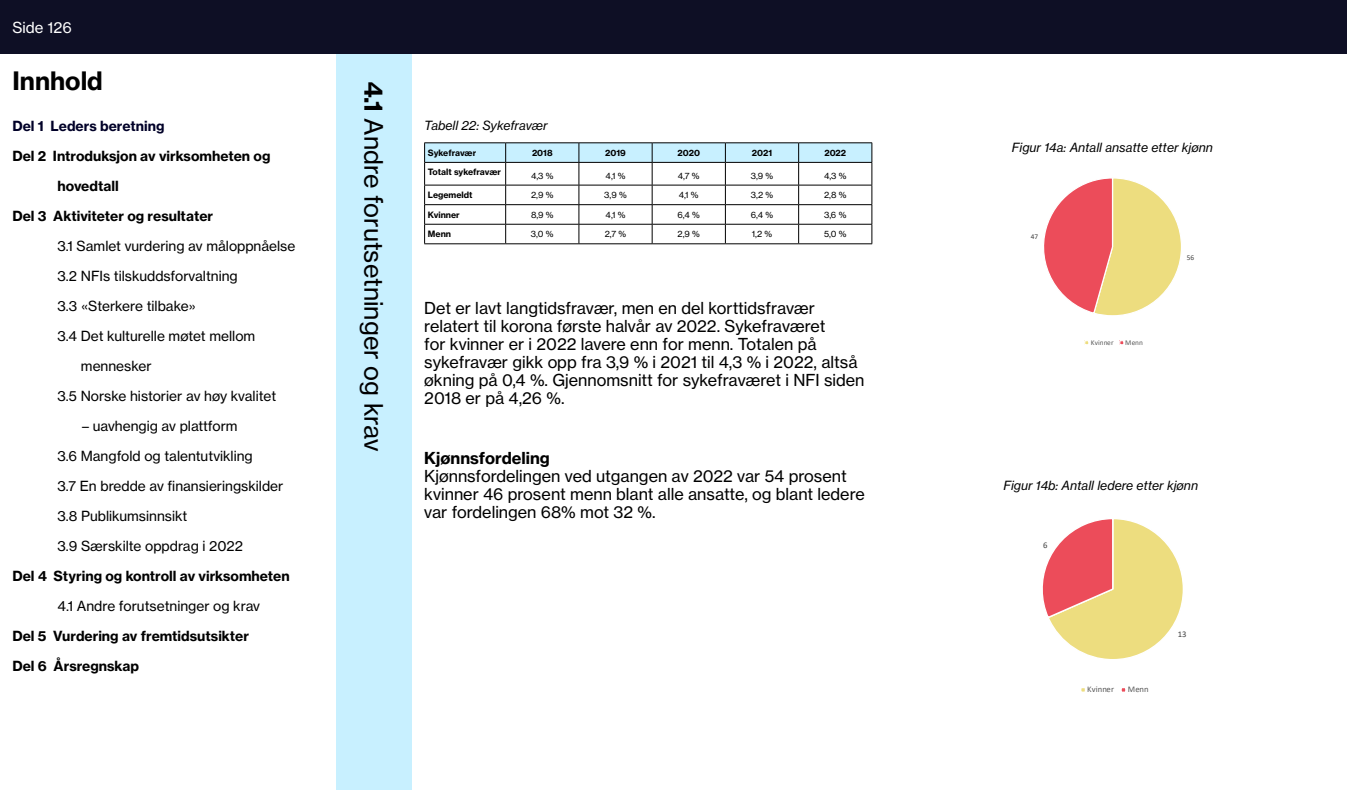
<style>
.page{position:relative;width:1347px;height:790px;background:#fff}
.page>*{position:absolute;margin:0;border:0;box-sizing:border-box;transform-origin:0 0}
.t1{font:25px "N Haas Grotesk TX Pro 55 Rg";color:#000}
.t2{font:25px "N Haas Grotesk TX Pro 75 Bd";color:#000}
.t3{font:16.25px/17.9px "N Haas Grotesk TX Pro 55 Rg";color:#000}
.t4{font:16.25px "N Haas Grotesk TX Pro 75 Bd";color:#000}
.t5{font:15px "N Haas Grotesk TX Pro 55 Rg";color:#fff}
.t6{font:13.75px/30px "N Haas Grotesk TX Pro 55 Rg";color:#000}
.t7{font:13.75px/30px "N Haas Grotesk TX Pro 75 Bd";color:#000}
.t8{font:13.75px "N Haas Grotesk TX Pro 75 Bd";color:#000028}
.t9{font:12.5px "N Haas Grotesk TX Pro 56 It";color:#000}
.t10{font:8.62px "N Haas Grotesk TX Pro 55 Rg";color:#000}
.t11{font:8.62px "N Haas Grotesk TX Pro 75 Bd";color:#000}
.t12{font:8.62px "Calibri";letter-spacing:.01em;color:#595959}
.t13{font:8.62px "Calibri";letter-spacing:.03em;color:#595959}
.t14{font:8.62px "Calibri";color:#404040}
.t15{font:7.38px "Calibri";letter-spacing:.01em;color:#595959}
.t16{font:7.38px "Calibri";color:#404040}
.t17{font:7.38px "Calibri";letter-spacing:.03em;color:#595959}
.s1{font-family:"N Haas Grotesk TX Pro 75 Bd"}
</style>
<div class="page">
<div style="left:337px;top:12px;width:75px;height:778px;background:#c8f0ff"></div>
<svg style="left:424px;top:143px;width:448px;height:101px"></svg>
<hr style="left:424px;top:244px;width:81px;height:1px;background:#000">
<hr style="left:505px;top:244px;width:74px;height:1px;background:#000">
<hr style="left:579px;top:244px;width:73px;height:1px;background:#000">
<hr style="left:652px;top:244px;width:73px;height:1px;background:#000">
<hr style="left:725px;top:244px;width:73px;height:1px;background:#000">
<hr style="left:798px;top:244px;width:74px;height:1px;background:#000">
<div style="left:0;top:0;width:1346px;height:54px;background:#0e0f25"></div>
<svg style="left:1044px;top:178px;width:137px;height:138px"></svg>
<svg style="left:1084px;top:340px;width:5px;height:5px"></svg>
<svg style="left:1119px;top:340px;width:5px;height:5px"></svg>
<svg style="left:1042px;top:519px;width:141px;height:140px"></svg>
<div style="left:1079px;top:687px;width:7px;height:6px;border:1px solid #fff"></div>
<svg style="left:1121px;top:688px;width:5px;height:4px"></svg>
<p class="t5" style="left:12px;top:18px;width:61px">Side 126</p>
<h1 class="t2" style="left:12px;top:65px;width:92px">Innhold</h1>
<p class="t8" style="left:12px;top:117px;width:153px">Del 1 Leders beretning</p>
<p class="t7" style="left:12px;top:141px;width:259px">Del 2 Introduksjon av virksomheten og</p>
<p class="t7" style="left:58px;top:171px;width:63px">hovedtall</p>
<p class="t7" style="left:12px;top:201px;width:202px">Del 3 Aktiviteter og resultater</p>
<p class="t6" style="left:58px;top:231px;width:239px">3.1 Samlet vurdering av måloppnåelse</p>
<p class="t6" style="left:58px;top:261px;width:182px">3.2 NFIs tilskuddsforvaltning</p>
<p class="t6" style="left:58px;top:291px;width:140px">3.3 «Sterkere tilbake»</p>
<p class="t6" style="left:58px;top:321px;width:199px">3.4 Det kulturelle møtet mellom</p>
<p class="t6" style="left:81px;top:351px;width:72px">mennesker</p>
<p class="t6" style="left:58px;top:381px;width:220px">3.5 Norske historier av høy kvalitet</p>
<p class="t6" style="left:58px;top:411px;width:227px;text-indent:25px">– uavhengig av plattform<br>3.6 Mangfold og talentutvikling<br>3.7 En bredde av finansieringskilder<br>3.8 Publikumsinnsikt<br>3.9 Særskilte oppdrag i 2022</p>
<p class="t7" style="left:12px;top:561px;width:279px">Del 4 Styring og kontroll av virksomheten</p>
<p class="t6" style="left:58px;top:591px;width:204px">4.1 Andre forutsetninger og krav</p>
<p class="t7" style="left:12px;top:621px;width:238px">Del 5 Vurdering av fremtidsutsikter<br>Del 6 Årsregnskap</p>
<h1 class="t1" style="left:389px;top:81px;width:372px;rotate:90deg"><span class="s1">4.1</span> Andre forutsetninger og krav</h1>
<p class="t9" style="left:424px;top:118px;width:125px">Tabell 22: Sykefravær</p>
<p class="t11" style="left:428px;top:147px;width:50px">Sykefravær</p>
<p class="t11" style="left:532px;top:147px;width:22px">2018</p>
<p class="t11" style="left:605px;top:147px;width:22px">2019</p>
<p class="t11" style="left:677px;top:147px;width:24px">2020</p>
<p class="t11" style="left:751px;top:147px;width:22px">2021</p>
<p class="t11" style="left:824px;top:147px;width:23px">2022</p>
<p class="t11" style="left:428px;top:167px;width:75px">Totalt sykefravær</p>
<p class="t10" style="left:531px;top:171px;width:24px">4,3 %</p>
<p class="t10" style="left:605px;top:171px;width:21px">4,1 %</p>
<p class="t10" style="left:678px;top:171px;width:23px">4,7 %</p>
<p class="t10" style="left:750px;top:171px;width:24px">3,9 %</p>
<p class="t10" style="left:824px;top:171px;width:24px">4,3 %</p>
<p class="t11" style="left:428px;top:189px;width:46px">Legemeldt</p>
<p class="t10" style="left:531px;top:190px;width:24px">2,9 %</p>
<p class="t10" style="left:604px;top:190px;width:24px">3,9 %</p>
<p class="t10" style="left:679px;top:190px;width:21px">4,1 %</p>
<p class="t10" style="left:750px;top:190px;width:24px">3,2 %</p>
<p class="t10" style="left:824px;top:190px;width:24px">2,8 %</p>
<p class="t11" style="left:428px;top:209px;width:33px">Kvinner</p>
<p class="t10" style="left:531px;top:209px;width:24px">8,9 %</p>
<p class="t10" style="left:605px;top:209px;width:21px">4,1 %</p>
<p class="t10" style="left:677px;top:209px;width:24px">6,4 %</p>
<p class="t10" style="left:750px;top:209px;width:24px">6,4 %</p>
<p class="t10" style="left:824px;top:209px;width:24px">3,6 %</p>
<p class="t11" style="left:428px;top:229px;width:25px">Menn</p>
<p class="t10" style="left:531px;top:229px;width:24px">3,0 %</p>
<p class="t10" style="left:604px;top:229px;width:23px">2,7 %</p>
<p class="t10" style="left:677px;top:229px;width:24px">2,9 %</p>
<p class="t10" style="left:751px;top:229px;width:22px">1,2 %</p>
<p class="t10" style="left:824px;top:229px;width:24px">5,0 %</p>
<p class="t3" style="left:424px;top:299px;width:441px">Det er lavt langtidsfravær, men en del korttidsfravær relatert til korona første halvår av 2022. Sykefraværet<br>for kvinner er i 2022 lavere enn for menn. Totalen på sykefravær gikk opp fra 3,9 % i 2021 til 4,3 % i 2022, altså økning på 0,4 %. Gjennomsnitt for sykefraværet i NFI siden 2018 er på 4,26 %.</p>
<p class="t4" style="left:424px;top:448px;width:127px">Kjønnsfordeling</p>
<p class="t3" style="left:424px;top:467px;width:442px">Kjønnsfordelingen ved utgangen av 2022 var 54 prosent kvinner 46 prosent menn blant alle ansatte, og blant ledere var fordelingen 68% mot 32 %.</p>
<p class="t9" style="left:1011px;top:140px;width:202px">Figur 14a: Antall ansatte etter kjønn</p>
<p class="t16" style="left:1030px;top:231px;width:9px">47</p>
<p class="t15" style="left:1090px;top:337px;width:24px">Kvinner</p>
<p class="t17" style="left:1125px;top:337px;width:19px">Menn</p>
<p class="t16" style="left:1186px;top:252px;width:9px">56</p>
<p class="t9" style="left:1003px;top:478px;width:196px">Figur 14b: Antall ledere etter kjønn</p>
<p class="t14" style="left:1043px;top:539px;width:6px">6</p>
<p class="t12" style="left:1087px;top:683px;width:29px">Kvinner</p>
<p class="t13" style="left:1127px;top:683px;width:22px">Menn</p>
<p class="t14" style="left:1177px;top:628px;width:10px">13</p>
</div>
